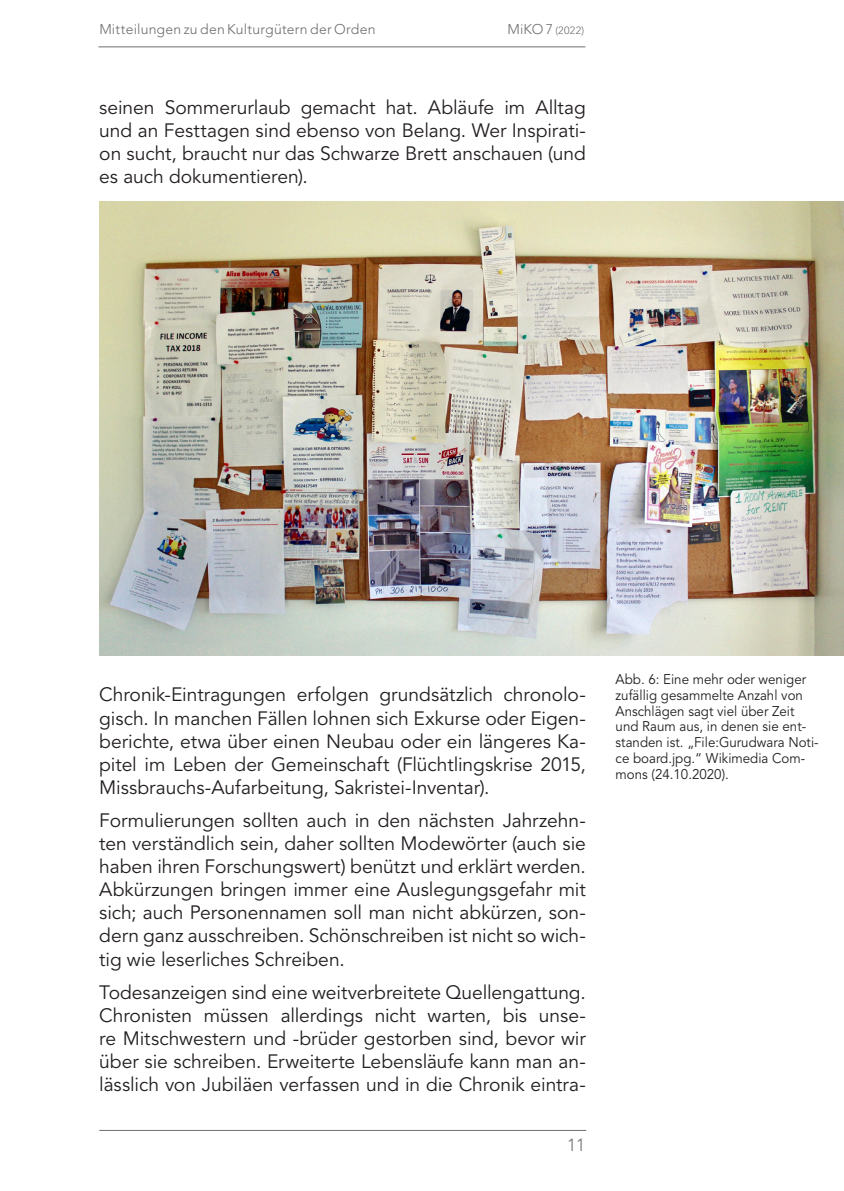
<style>
.page{position:relative;width:844px;height:1191px;background:#fff}
.page>*{position:absolute;margin:0;border:0;box-sizing:border-box;transform-origin:0 0}
.t1{font:19.25px/23.1px "Avenir LT Std";letter-spacing:-.005em;color:#231f20;text-align:justify}
.t2{font:300 17.5px "Avenir LT Std";color:#6c6d70}
.t3{font:14px/15.8px "Avenir LT Std";color:#231f20;scale:.95 1}
.t4{font:300 14px "Avenir LT Std";letter-spacing:.02em;color:#6c6d70}
.t5{font:300 10.5px "Avenir LT Std";color:#6c6d70}
.s1{font-size:14px}
</style>
<div class="page">
<hr style="left:99px;top:1130px;width:487px;height:1px;background:#6c6d70">
<hr style="left:98px;top:47px;width:487px;height:1px;background:#6c6d70">
<img style="left:100px;top:202px;width:743px;height:454px">
<p class="t4" style="left:99px;top:21px;width:278px">Mitteilungen zu den Kulturgütern der Orden</p>
<p class="t5" style="left:507px;top:24px;width:78px"><span class="s1">MiKO 7</span> (2022)</p>
<p class="t1" style="left:99px;top:96px;width:488px">seinen Sommerurlaub gemacht hat. Abläufe im Alltag und an Festtagen sind ebenso von Belang. Wer Inspirati&shy;on sucht, braucht nur das Schwarze Brett anschauen (und es auch dokumentieren).</p>
<p class="t1" style="left:99px;top:684px;width:488px">Chronik-Eintragungen erfolgen grundsätzlich chronolo&shy;gisch. In manchen Fällen lohnen sich Exkurse oder Eigen&shy;berichte, etwa über einen Neubau oder ein längeres Ka&shy;pitel im Leben der Gemeinschaft (Flüchtlingskrise 2015, Missbrauchs-Aufarbeitung, Sakristei-Inventar).</p>
<p class="t1" style="left:99px;top:809px;width:488px">Formulierungen sollten auch in den nächsten Jahrzehn&shy;ten verständlich sein, daher sollten Modewörter (auch sie haben ihren Forschungswert) benützt und erklärt werden.<br>Abkürzungen bringen immer eine Auslegungsgefahr mit sich; auch Personennamen soll man nicht abkürzen, son&shy;dern ganz ausschreiben. Schönschreiben ist nicht so wich&shy;tig wie leserliches Schreiben.</p>
<p class="t1" style="left:99px;top:981px;width:488px">Todesanzeigen sind eine weitverbreitete Quellengattung.<br>Chronisten müssen allerdings nicht warten, bis unse&shy;re Mitschwestern und -brüder gestorben sind, bevor wir über sie schreiben. Erweiterte Lebensläufe kann man an&shy;lässlich von Jubiläen verfassen und in die Chronik eintra-</p>
<p class="t2" style="left:567px;top:1134px;width:20px">11</p>
<p class="t3" style="left:615px;top:671px;width:215px">Abb. 6: Eine mehr oder weniger zufällig gesammelte Anzahl von<br>Anschlägen sagt viel über Zeit und Raum aus, in denen sie ent&shy;standen ist. „File:Gurudwara Noti&shy;ce board.jpg.“ Wikimedia Com&shy;mons (24.10.2020).</p>
</div>
